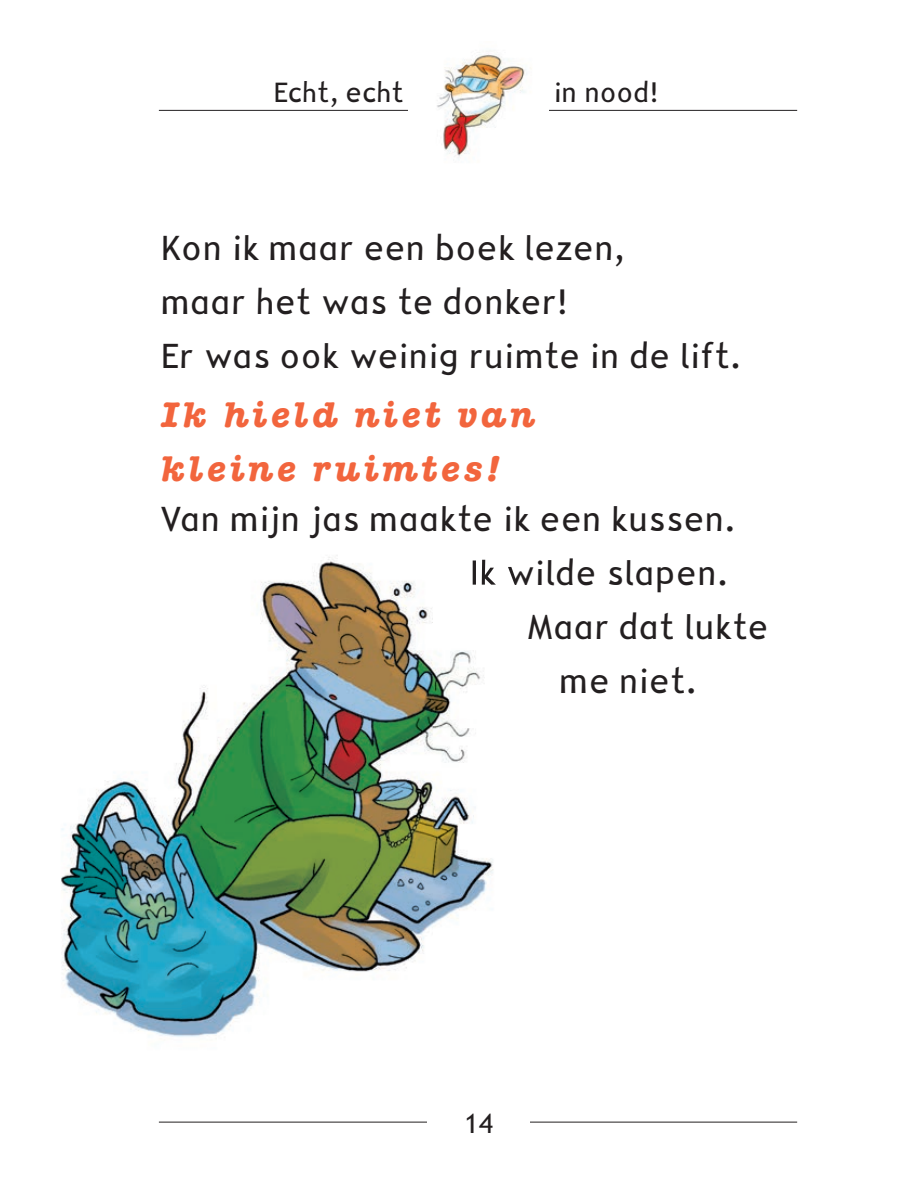
<style>
.page{position:relative;width:905px;height:1191px;background:#fff}
.page>*{position:absolute;margin:0;border:0;box-sizing:border-box;transform-origin:0 0}
.t1{font:italic 700 36px/54px "American Typewriter Std";letter-spacing:.105em;color:#f2653d}
.t2{font:33.75px/54px "Alexies Nieuw";letter-spacing:.01em;color:#231f20}
.t3{font:27px "Alexies Nieuw";letter-spacing:-.005em;color:#231f20}
</style>
<div class="page">
<hr style="left:159px;top:1121px;width:638px;height:1px;background:#231f20">
<div style="left:427px;top:1091px;width:102px;height:56px;background:#fff"></div>
<hr style="left:159px;top:110px;width:638px;height:1px;background:#231f20">
<div style="left:407px;top:2px;width:141px;height:178px;background:#fff"></div>
<img style="left:437px;top:52px;width:94px;height:108px">
<img style="left:61px;top:555px;width:433px;height:482px">
<img style="left:472px;top:558px;width:42px;height:33px">
<p class="t3" style="left:274px;top:76px;width:131px">Echt, echt</p>
<p class="t3" style="left:553px;top:76px;width:106px">in nood!</p>
<p class="t2" style="left:161px;top:222px;width:581px">Kon ik maar een boek lezen,<br>maar het was te donker!<br>Er was ook weinig ruimte in de lift.</p>
<p class="t1" style="left:161px;top:387px;width:375px">Ik hield niet van kleine ruimtes!</p>
<p class="t2" style="left:161px;top:492px;width:575px">Van mijn jas maakte ik een kussen.</p>
<p class="t2" style="left:469px;top:546px;width:259px">Ik wilde slapen.</p>
<p class="t2" style="left:528px;top:600px;width:242px">Maar dat lukte</p>
<p class="t2" style="left:559px;top:654px;width:138px">me niet.</p>
<p class="t3" style="left:462px;top:1107px;width:33px">14</p>
</div>
